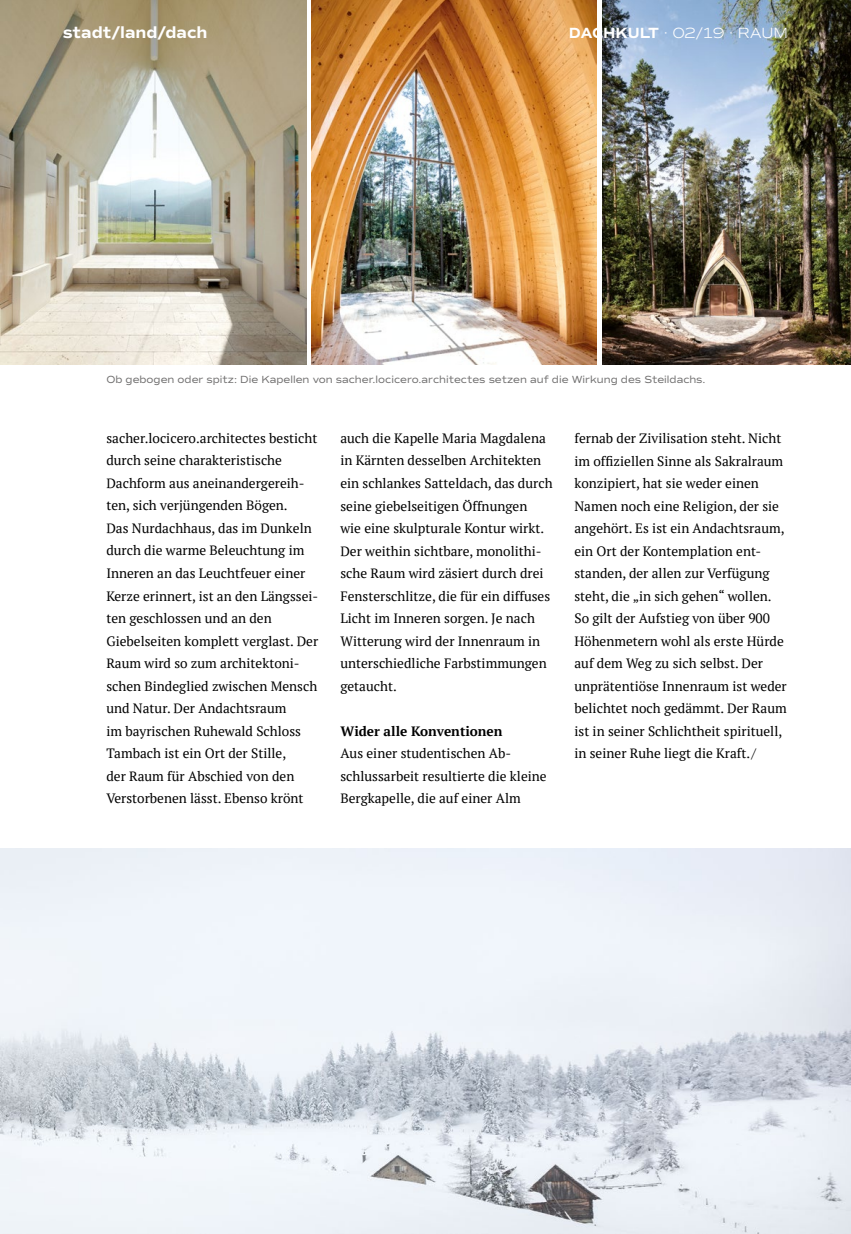
<style>
.page{position:relative;width:851px;height:1234px;background:#fff}
.page>*{position:absolute;margin:0;border:0;box-sizing:border-box;transform-origin:0 0}
.t1{font:700 16.5px "Commuters Sans";color:#fff}
.t2{font:15px "commuters sans light";color:#fff}
.t3{font:13.5px/22.5px "PT Serif";color:#000}
.t4{font:700 13.5px "PT Serif";color:#000}
.t5{font:10.5px "commuters sans regular";color:#706f6f}
.s1{font-family:"Commuters Sans";font-weight:700}
</style>
<div class="page">
<img style="left:0;top:848px;width:850px;height:385px">
<img style="left:312px;top:0;width:284px;height:365px">
<img style="left:0;top:0;width:306px;height:365px">
<img style="left:602px;top:0;width:248px;height:365px">
<p class="t1" style="left:63px;top:22px;width:146px">stadt/land/dach</p>
<p class="t2" style="left:568px;top:24px;width:221px"><span class="s1">DACHKULT</span> · 02/19 · RAUM</p>
<p class="t5" style="left:106px;top:373px;width:600px">Ob gebogen oder spitz: Die Kapellen von sacher.locicero.architectes setzen auf die Wirkung des Steildachs.</p>
<p class="t3" style="left:106px;top:426px;width:213px">sacher.locicero.architectes besticht durch seine charakteristische<br>Dachform aus aneinandergereih&shy;ten, sich verjüngenden Bögen.<br>Das Nurdachhaus, das im Dunkeln durch die warme Beleuchtung im<br>Inneren an das Leuchtfeuer einer<br>Kerze erinnert, ist an den Längssei&shy;ten geschlossen und an den<br>Giebelseiten komplett verglast. Der<br>Raum wird so zum architektoni&shy;schen Bindeglied zwischen Mensch und Natur. Der Andachtsraum<br>im bayrischen Ruhewald Schloss<br>Tambach ist ein Ort der Stille,<br>der Raum für Abschied von den<br>Verstorbenen lässt. Ebenso krönt</p>
<p class="t3" style="left:340px;top:426px;width:214px">auch die Kapelle Maria Magdalena in Kärnten desselben Architekten ein schlankes Satteldach, das durch seine giebelseitigen Öffnungen<br>wie eine skulpturale Kontur wirkt.<br>Der weithin sichtbare, monolithi&shy;sche Raum wird zäsiert durch drei<br>Fensterschlitze, die für ein diffuses<br>Licht im Inneren sorgen. Je nach<br>Witterung wird der Innenraum in unterschiedliche Farbstimmungen getaucht.</p>
<p class="t4" style="left:340px;top:722px;width:164px">Wider alle Konventionen</p>
<p class="t3" style="left:340px;top:741px;width:208px">Aus einer studentischen Ab&shy;schlussarbeit resultierte die kleine<br>Bergkapelle, die auf einer Alm</p>
<p class="t3" style="left:574px;top:427px;width:214px">fernab der Zivilisation steht. Nicht im offiziellen Sinne als Sakralraum konzipiert, hat sie weder einen Namen noch eine Religion, der sie angehört. Es ist ein Andachtsraum, ein Ort der Kontemplation ent&shy;standen, der allen zur Verfügung steht, die „in sich gehen“ wollen.<br>So gilt der Aufstieg von über 900<br>Höhenmetern wohl als erste Hürde auf dem Weg zu sich selbst. Der unprätentiöse Innenraum ist weder belichtet noch gedämmt. Der Raum ist in seiner Schlichtheit spirituell, in seiner Ruhe liegt die Kraft./</p>
</div>
